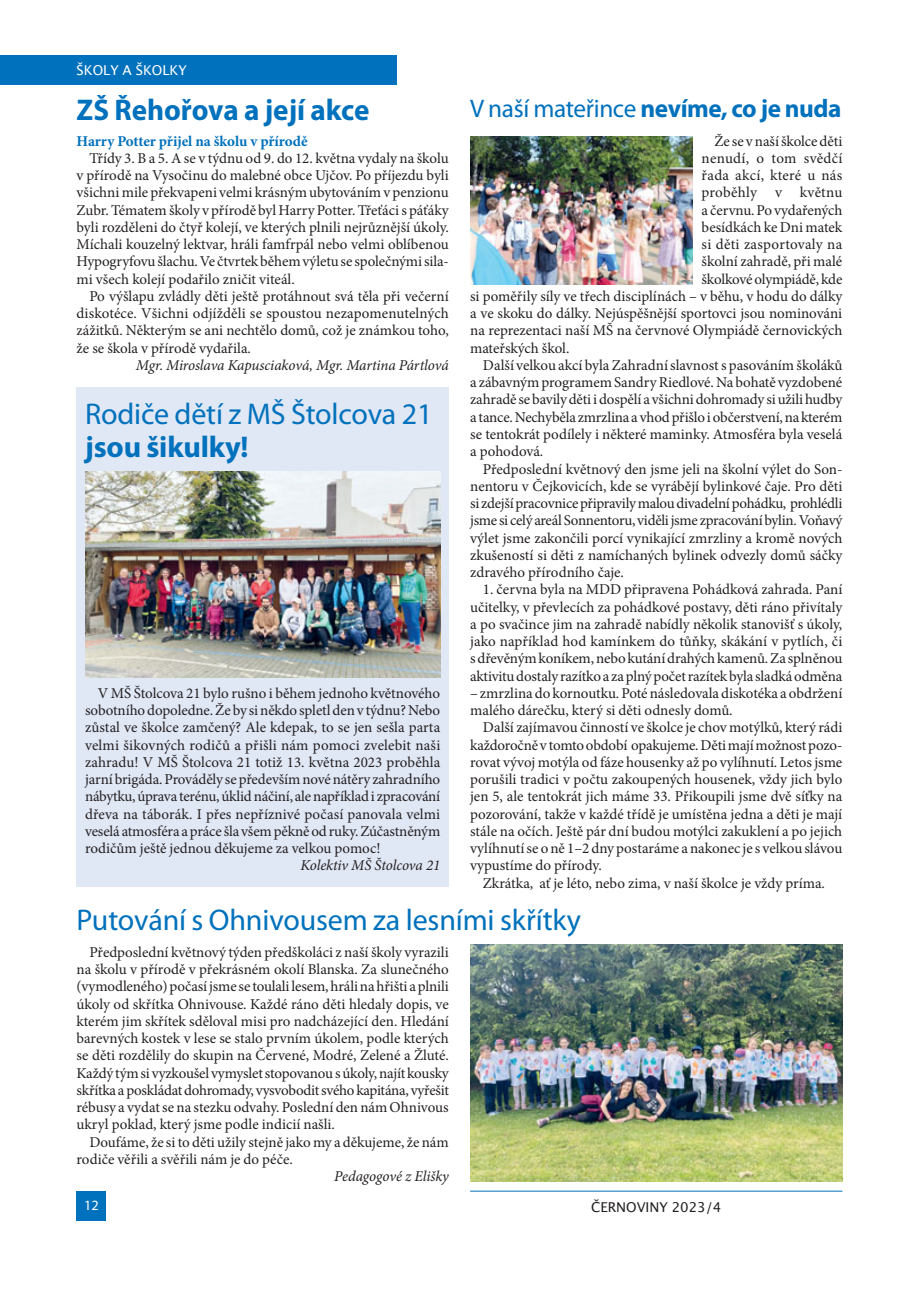
<style>
.page{position:relative;width:919px;height:1289px;background:#fff}
.page>*{position:absolute;margin:0;border:0;box-sizing:border-box;transform-origin:0 0}
.t1{font:30px "Myriad Pro";letter-spacing:-.005em;color:#0071bc}
.t2{font:700 30px "Myriad Pro";letter-spacing:-.005em;color:#0071bc}
.t3{font:700 25.5px "Myriad Pro";letter-spacing:-.015em;color:#0071bc}
.t4{font:15px/17.2px "Minion Pro";color:#231f20;text-align:justify}
.t5{font:15px "Minion Pro";letter-spacing:-.02em;color:#231f20}
.t6{font:italic 15px "Minion Pro";letter-spacing:-.01em;color:#231f20}
.t7{font:15px "Minion Pro";letter-spacing:.02em;color:#231f20}
.t8{font:700 15px "Minion Pro";color:#0071bc}
.t9{font:14.25px "Myriad Pro";color:#fff}
.t10{font:13.5px "Lucida Grande";color:#231f20}
.t11{font:13.5px "Lucida Grande";color:#fff}
.s1{font-weight:400}
</style>
<div class="page">
<hr style="left:470px;top:1190px;width:372px;height:1px;background:#0071bc">
<div style="left:0;top:55px;width:396px;height:30px;background:#0071bc"></div>
<div style="left:77px;top:1191px;width:29px;height:29px;background:#0071bc"></div>
<img style="left:470px;top:944px;width:372px;height:237px">
<div style="left:77px;top:387px;width:372px;height:500px;background:#e0e7f5"></div>
<img style="left:85px;top:472px;width:355px;height:205px">
<img style="left:470px;top:137px;width:222px;height:147px">
<p class="t11" style="left:77px;top:63px;width:112px">ŠKOLY A ŠKOLKY</p>
<h1 class="t2" style="left:77px;top:99px;width:294px">ZŠ Řehořova a její akce</h1>
<h2 class="t3" style="left:470px;top:99px;width:373px"><span class="s1">V naší mateřince</span> nevíme, co je nuda</h2>
<p class="t4" style="left:714px;top:133px;width:129px">Že se v naší školce děti</p>
<p class="t7" style="left:701px;top:152px;width:142px">nenudí, o tom svědčí</p>
<p class="t7" style="left:701px;top:169px;width:142px">řada akcí, které u nás</p>
<p class="t4" style="left:701px;top:185px;width:142px">proběhly v květnu</p>
<p class="t4" style="left:701px;top:202px;width:142px">a červnu. Po vydařených</p>
<p class="t4" style="left:701px;top:220px;width:142px">besídkách ke Dni matek</p>
<p class="t7" style="left:701px;top:238px;width:142px">si děti zasportovaly na</p>
<p class="t4" style="left:701px;top:254px;width:142px">školní zahradě, při malé</p>
<p class="t5" style="left:701px;top:273px;width:142px">školkové olympiádě, kde</p>
<p class="t4" style="left:470px;top:289px;width:374px">si poměřily síly ve třech disciplínách – v běhu, v hodu do dálky</p>
<p class="t4" style="left:470px;top:306px;width:373px">a ve skoku do dálky. Nejúspěšnější sportovci jsou nominováni</p>
<p class="t4" style="left:470px;top:323px;width:374px">na reprezentaci naší MŠ na červnové Olympiádě černovických</p>
<p class="t4" style="left:470px;top:340px;width:101px">mateřských škol.</p>
<p class="t4" style="left:483px;top:358px;width:361px">Další velkou akcí byla Zahradní slavnost s pasováním školáků</p>
<p class="t4" style="left:470px;top:375px;width:373px">a zábavným programem Sandry Riedlové. Na bohatě vyzdobené</p>
<p class="t4" style="left:470px;top:392px;width:374px">zahradě se bavily děti i dospělí a všichni dohromady si užili hudby</p>
<p class="t4" style="left:470px;top:409px;width:374px">a tance. Nechyběla zmrzlina a vhod přišlo i občerstvení, na kterém</p>
<p class="t4" style="left:470px;top:427px;width:373px">se tentokrát podílely i některé maminky. Atmosféra byla veselá</p>
<p class="t4" style="left:470px;top:444px;width:75px">a pohodová.</p>
<p class="t4" style="left:483px;top:461px;width:361px">Předposlední květnový den jsme jeli na školní výlet do Son-</p>
<p class="t4" style="left:470px;top:478px;width:374px">nentoru v Čejkovicích, kde se vyrábějí bylinkové čaje. Pro děti</p>
<p class="t5" style="left:470px;top:497px;width:374px">si zdejší pracovnice připravily malou divadelní pohádku, prohlédli</p>
<p class="t5" style="left:470px;top:514px;width:374px">jsme si celý areál Sonnentoru, viděli jsme zpracování bylin. Voňavý</p>
<p class="t4" style="left:470px;top:530px;width:374px">výlet jsme zakončili porcí vynikající zmrzliny a kromě nových</p>
<p class="t4" style="left:470px;top:547px;width:374px">zkušeností si děti z namíchaných bylinek odvezly domů sáčky</p>
<p class="t4" style="left:470px;top:565px;width:155px">zdravého přírodního čaje.</p>
<p class="t4" style="left:470px;top:582px;width:374px;text-indent:13px">1. června byla na MDD připravena Pohádková zahrada. Paní učitelky, v převlecích za pohádkové postavy, děti ráno přivítaly a po svačince jim na zahradě nabídly několik stanovišť s úkoly, jako například hod kamínkem do tůňky, skákání v pytlích, či s dřevěným koníkem, nebo kutání drahých kamenů. Za splněnou aktivitu dostaly razítko a za plný počet razítek byla sladká odměna</p>
<p class="t4" style="left:470px;top:685px;width:374px">– zmrzlina do kornoutku. Poté následovala diskotéka a obdržení malého dárečku, který si děti odnesly domů.</p>
<p class="t4" style="left:470px;top:720px;width:374px;text-indent:13px">Další zajímavou činností ve školce je chov motýlků, který rádi každoročně v tomto období opakujeme. Děti mají možnost pozo&shy;rovat vývoj motýla od fáze housenky až po vylíhnutí. Letos jsme porušili tradici v počtu zakoupených housenek, vždy jich bylo jen 5, ale tentokrát jich máme 33. Přikoupili jsme dvě síťky na pozorování, takže v každé třídě je umístěna jedna a děti je mají stále na očích. Ještě pár dní budou motýlci zakuklení a po jejich vylíhnutí se o ně 1–2 dny postaráme a nakonec je s velkou slávou vypustíme do přírody.</p>
<p class="t4" style="left:483px;top:875px;width:343px">Zkrátka, ať je léto, nebo zima, v naší školce je vždy príma.</p>
<h1 class="t1" style="left:77px;top:908px;width:506px">Putování s Ohnivousem za lesními skřítky</h1>
<p class="t4" style="left:77px;top:944px;width:374px;text-indent:13px">Předposlední květnový týden předškoláci z naší školy vyrazili na školu v přírodě v překrásném okolí Blanska. Za slunečného (vymodleného) počasí jsme se toulali lesem, hráli na hřišti a plnili úkoly od skřítka Ohnivouse. Každé ráno děti hledaly dopis, ve kterém jim skřítek sděloval misi pro nadcházející den. Hledání barevných kostek v lese se stalo prvním úkolem, podle kterých se děti rozdělily do skupin na Červené, Modré, Zelené a Žluté.<br>Každý tým si vyzkoušel vymyslet stopovanou s úkoly, najít kousky skřítka a poskládat dohromady, vysvobodit svého kapitána, vyřešit rébusy a vydat se na stezku odvahy. Poslední den nám Ohnivous ukryl poklad, který jsme podle indicií našli.</p>
<p class="t4" style="left:77px;top:1134px;width:373px;text-indent:13px">Doufáme, že si to děti užily stejně jako my a děkujeme, že nám rodiče věřili a svěřili nám je do péče.</p>
<p class="t6" style="left:334px;top:1170px;width:116px">Pedagogové z Elišky</p>
<p class="t8" style="left:77px;top:135px;width:232px">Harry Potter přijel na školu v přírodě</p>
<p class="t4" style="left:77px;top:151px;width:374px;text-indent:13px">Třídy 3. B a 5. A se v týdnu od 9. do 12. května vydaly na školu v přírodě na Vysočinu do malebné obce Ujčov. Po příjezdu byli všichni mile překvapeni velmi krásným ubytováním v penzionu Zubr. Tématem školy v přírodě byl Harry Potter. Třeťáci s páťáky byli rozděleni do čtyř kolejí, ve kterých plnili nejrůznější úkoly.<br>Míchali kouzelný lektvar, hráli famfrpál nebo velmi oblíbenou Hypogryfovu šlachu. Ve čtvrtek během výletu se společnými sila&shy;mi všech kolejí podařilo zničit viteál.</p>
<p class="t4" style="left:77px;top:289px;width:373px;text-indent:13px">Po výšlapu zvládly děti ještě protáhnout svá těla při večerní diskotéce. Všichni odjížděli se spoustou nezapomenutelných zážitků. Některým se ani nechtělo domů, což je známkou toho, že se škola v přírodě vydařila.</p>
<p class="t6" style="left:136px;top:359px;width:314px">Mgr. Miroslava Kapusciaková, Mgr. Martina Pártlová</p>
<h1 class="t1" style="left:85px;top:402px;width:349px">Rodiče dětí z MŠ Štolcova 21</h1>
<h1 class="t2" style="left:85px;top:435px;width:165px">jsou šikulky!</h1>
<p class="t4" style="left:85px;top:685px;width:357px;text-indent:13px">V MŠ Štolcova 21 bylo rušno i během jednoho květnového sobotního dopoledne. Že by si někdo spletl den v týdnu? Nebo zůstal ve školce zamčený? Ale kdepak, to se jen sešla parta velmi šikovných rodičů a přišli nám pomoci zvelebit naši zahradu! V MŠ Štolcova 21 totiž 13. května 2023 proběhla jarní brigáda. Prováděly se především nové nátěry zahradního nábytku, úprava terénu, úklid náčiní, ale například i zpracování dřeva na táborák. I přes nepříznivé počasí panovala velmi veselá atmosféra a práce šla všem pěkně od ruky. Zúčastněným rodičům ještě jednou děkujeme za velkou pomoc!</p>
<p class="t6" style="left:300px;top:859px;width:141px">Kolektiv MŠ Štolcova 21</p>
<p class="t9" style="left:84px;top:1199px;width:16px">12</p>
<p class="t10" style="left:591px;top:1198px;width:132px">ČERNOVINY 2023/4</p>
</div>
